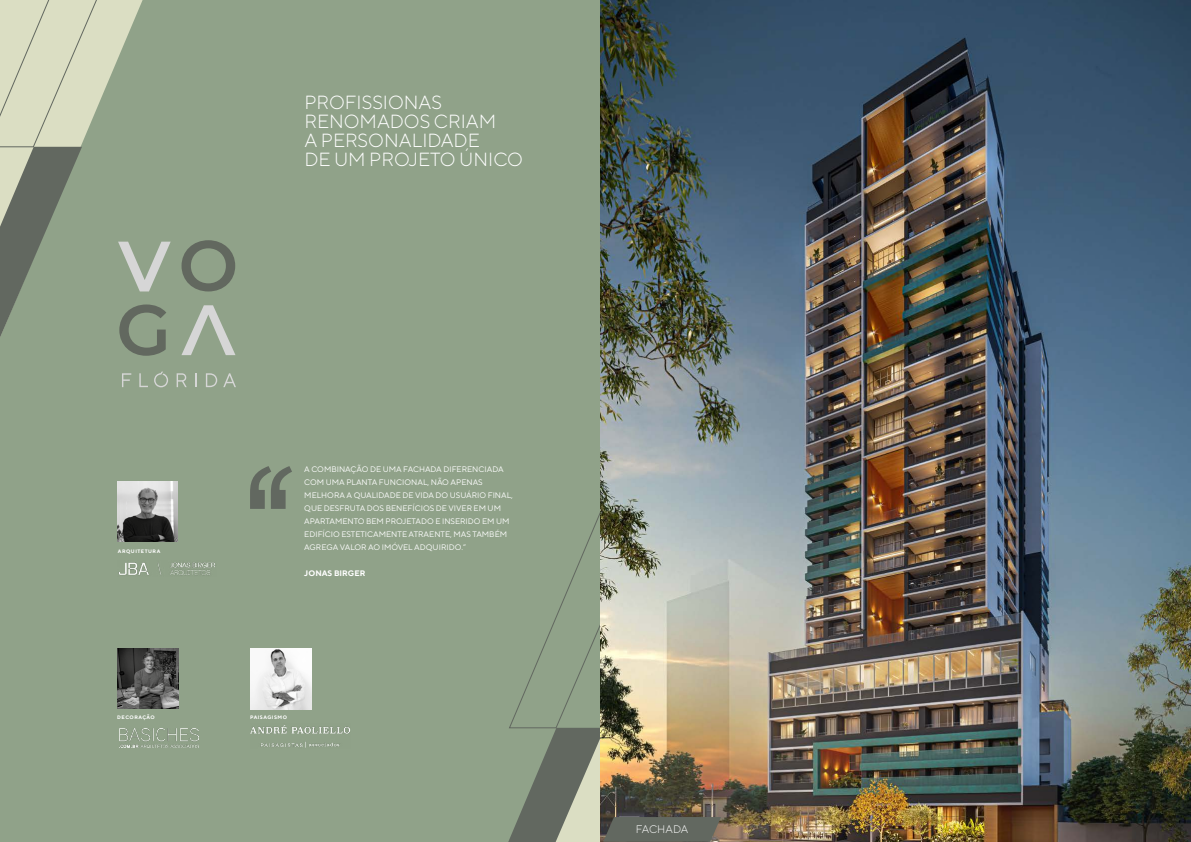
<style>
.page{position:relative;width:1191px;height:842px;background:#fff}
.page>*{position:absolute;margin:0;border:0;box-sizing:border-box;transform-origin:0 0}
.t1{font:300 19px/19px "TT Norms";color:#fff}
.t2{font:300 11px "TT Norms";letter-spacing:-.02em;color:#fff}
.t3{font:8px/13px "TT Norms";color:#fff}
.t4{font:700 8px "TT Norms";color:#fff}
.t5{font:700 5px "TT Norms";letter-spacing:.1em;color:#fff}
</style>
<div class="page">
<div style="left:0;top:0;width:600px;height:842px;background:#90a289"></div>
<div style="left:482px;top:0;width:112px;height:88px;background:#90a289"></div>
<svg style="left:122px;top:373px;width:9px;height:14px"></svg>
<svg style="left:139px;top:373px;width:9px;height:14px"></svg>
<svg style="left:177px;top:373px;width:10px;height:14px"></svg>
<svg style="left:195px;top:373px;width:1px;height:14px"></svg>
<svg style="left:206px;top:373px;width:11px;height:14px"></svg>
<svg style="left:223px;top:373px;width:13px;height:14px"></svg>
<svg style="left:154px;top:372px;width:14px;height:15px"></svg>
<svg style="left:181px;top:305px;width:54px;height:50px;background:#a6b2a1"></svg>
<svg style="left:181px;top:240px;width:54px;height:51px;background:#7b8876"></svg>
<svg style="left:250px;top:466px;width:42px;height:43px;background:#778272"></svg>
<img style="left:250px;top:648px;width:61px;height:61px">
<img style="left:250px;top:724px;width:100px;height:24px">
<img style="left:117px;top:481px;width:60px;height:61px">
<img style="left:118px;top:561px;width:99px;height:15px">
<img style="left:117px;top:648px;width:61px;height:61px">
<img style="left:119px;top:729px;width:79px;height:19px">
<svg style="left:0;top:0;width:171px;height:356px;background:#a0ac95"></svg>
<img style="left:600px;top:0;width:591px;height:842px">
<img style="left:508px;top:509px;width:213px;height:333px">
<h1 class="t1" style="left:304px;top:92px;width:220px">PROFISSIONAS<br>RENOMADOS CRIAM<br>A PERSONALIDADE<br>DE UM PROJETO ÚNICO</h1>
<p class="t5" style="left:118px;top:548px;width:44px">ARQUITETURA</p>
<p class="t5" style="left:117px;top:714px;width:39px">DECORAÇÃO</p>
<p class="t3" style="left:304px;top:463px;width:210px">A COMBINAÇÃO DE UMA FACHADA DIFERENCIADA COM UMA PLANTA FUNCIONAL, NÃO APENAS MELHORA A QUALIDADE DE VIDA DO USUÁRIO FINAL, QUE DESFRUTA DOS BENEFÍCIOS DE VIVER EM UM APARTAMENTO BEM PROJETADO E INSERIDO EM UM EDIFÍCIO ESTETICAMENTE ATRAENTE, MAS TAMBÉM AGREGA VALOR AO IMÓVEL ADQUIRIDO.”</p>
<p class="t4" style="left:304px;top:568px;width:63px">JONAS BIRGER</p>
<p class="t5" style="left:250px;top:714px;width:38px">PAISAGISMO</p>
<h2 class="t2" style="left:636px;top:822px;width:54px">FACHADA</h2>
</div>
